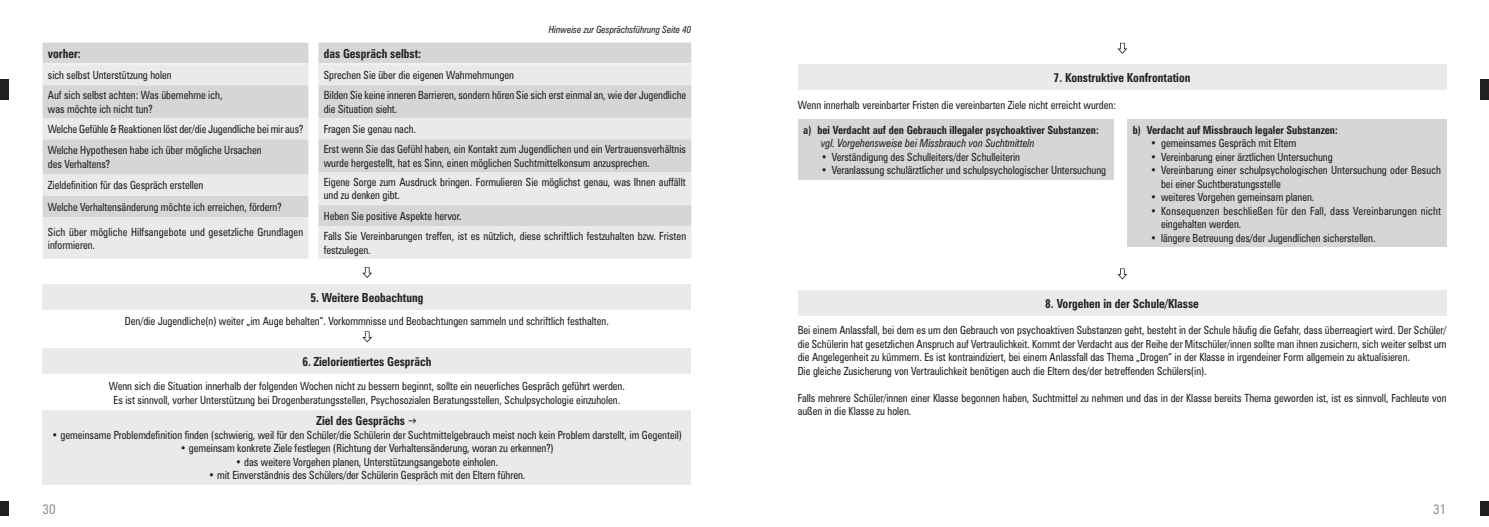
<style>
.page{position:relative;width:1489px;height:527px;background:#fff}
.page>*{position:absolute;margin:0;border:0;box-sizing:border-box;transform-origin:0 0}
.t1{font:condensed 13.75px "Zurich BT";color:#939598}
.t2{font:700 condensed 12.5px "Zurich BT";color:#231f20;scale:.93 1}
.t3{font:condensed 11.25px/13.5px "Zurich BT";color:#231f20;scale:.93 1}
.t4{font:700 condensed 11.25px "Zurich BT";color:#231f20;scale:.93 1}
.t5{font:condensed 11.25px/13.5px "Zurich BT";letter-spacing:.02em;color:#231f20;scale:.93 1}
.t6{font:italic condensed 11.25px "Zurich BT";color:#231f20;scale:.93 1}
.t7{font:italic condensed 10px "Zurich BT";color:#231f20;scale:.93 1}
</style>
<div class="page">
<div style="left:1480px;top:500px;width:8px;height:15px;background:#231f20"></div>
<div style="left:0;top:500px;width:8px;height:15px;background:#231f20"></div>
<div style="left:0;top:79px;width:8px;height:21px;background:#231f20"></div>
<div style="left:1480px;top:79px;width:8px;height:21px;background:#231f20"></div>
<svg style="left:362px;top:267px;width:10px;height:11px"></svg>
<svg style="left:362px;top:331px;width:10px;height:11px"></svg>
<div style="left:43px;top:284px;width:648px;height:25px;background:#e9eaeb"></div>
<div style="left:43px;top:348px;width:648px;height:25px;background:#e9eaeb"></div>
<div style="left:797px;top:64px;width:649px;height:25px;background:#e9eaeb"></div>
<div style="left:797px;top:290px;width:649px;height:25px;background:#e9eaeb"></div>
<div style="left:43px;top:43px;width:265px;height:20px;background:#d5d6d8"></div>
<svg style="left:43px;top:64px;width:265px;height:194px;fill:#e9eaeb"></svg>
<div style="left:798px;top:119px;width:315px;height:60px;background:#d5d6d8"></div>
<div style="left:1127px;top:119px;width:319px;height:128px;background:#d5d6d8"></div>
<div style="left:318px;top:43px;width:373px;height:20px;background:#d5d6d8"></div>
<svg style="left:318px;top:64px;width:373px;height:194px;fill:#e9eaeb"></svg>
<div style="left:43px;top:409px;width:648px;height:75px;background:#e9eaeb"></div>
<svg style="left:1117px;top:43px;width:10px;height:11px"></svg>
<svg style="left:1117px;top:268px;width:10px;height:11px"></svg>
<p class="t2" style="left:48px;top:46px;width:37px">vorher:</p>
<p class="t3" style="left:48px;top:64px;width:189px;line-height:20.2px">sich selbst Unterstützung holen<br>Auf sich selbst achten: Was übernehme ich,</p>
<p class="t3" style="left:48px;top:98px;width:276px;line-height:20.2px">was möchte ich nicht tun?<br>Welche Gefühle &amp; Reaktionen löst der/die Jugendliche bei mir aus?</p>
<p class="t3" style="left:48px;top:143px;width:231px">Welche Hypothesen habe ich über mögliche Ursachen des Verhaltens?</p>
<p class="t3" style="left:48px;top:174px;width:253px;line-height:21.2px">Zieldefinition für das Gespräch erstellen<br>Welche Verhaltensänderung möchte ich erreichen, fördern?</p>
<p class="t3" style="left:48px;top:224px;width:276px">Sich über mögliche Hilfsangebote und gesetzliche Grundlagen informieren.</p>
<p class="t7" style="left:549px;top:24px;width:155px">Hinweise zur Gesprächsführung Seite 40</p>
<p class="t2" style="left:324px;top:46px;width:106px">das Gespräch selbst:</p>
<p class="t3" style="left:324px;top:64px;width:391px;line-height:20.2px">Sprechen Sie über die eigenen Wahrnehmungen<br>Bilden Sie keine inneren Barrieren, sondern hören Sie sich erst einmal an, wie der Jugendliche</p>
<p class="t3" style="left:324px;top:98px;width:391px;line-height:20.2px">die Situation sieht.<br>Fragen Sie genau nach.<br>Erst wenn Sie das Gefühl haben, ein Kontakt zum Jugendlichen und ein Vertrauensverhältnis</p>
<p class="t3" style="left:324px;top:153px;width:391px;line-height:19.2px">wurde hergestellt, hat es Sinn, einen möglichen Suchtmittelkonsum anzusprechen.<br>Eigene Sorge zum Ausdruck bringen. Formulieren Sie möglichst genau, was Ihnen auffällt</p>
<p class="t3" style="left:324px;top:185px;width:391px;line-height:20.2px">und zu denken gibt.<br>Heben Sie positive Aspekte hervor.<br>Falls Sie Vereinbarungen treffen, ist es nützlich, diese schriftlich festzuhalten bzw. Fristen</p>
<p class="t3" style="left:324px;top:242px;width:52px">festzulegen.</p>
<p class="t2" style="left:310px;top:289px;width:123px">5. Weitere Beobachtung</p>
<p class="t3" style="left:125px;top:314px;width:522px">Den/die Jugendliche(n) weiter „im Auge behalten“. Vorkommnisse und Beobachtungen sammeln und schriftlich festhalten.</p>
<p class="t2" style="left:302px;top:354px;width:140px">6. Zielorientiertes Gespräch</p>
<p class="t3" style="left:109px;top:379px;width:556px;text-align:center">Wenn sich die Situation innerhalb der folgenden Wochen nicht zu bessern beginnt, sollte ein neuerliches Gespräch geführt werden.<br>Es ist sinnvoll, vorher Unterstützung bei Drogenberatungsstellen, Psychosozialen Beratungsstellen, Schulpsychologie einzuholen.</p>
<p class="t2" style="left:316px;top:413px;width:96px">Ziel des Gesprächs</p>
<p class="t3" style="left:52px;top:427px;width:679px">• gemeinsame Problemdefinition finden (schwierig, weil für den Schüler/die Schülerin der Suchtmittelgebrauch meist noch kein Problem darstellt, im Gegenteil)</p>
<p class="t3" style="left:180px;top:441px;width:403px">• gemeinsam konkrete Ziele festlegen (Richtung der Verhaltensänderung, woran zu erkennen?)</p>
<p class="t3" style="left:235px;top:454px;width:284px">• das weitere Vorgehen planen, Unterstützungsangebote einholen.</p>
<p class="t3" style="left:208px;top:468px;width:342px">• mit Einverständnis des Schülers/der Schülerin Gespräch mit den Eltern führen.</p>
<p class="t2" style="left:1053px;top:70px;width:149px">7. Konstruktive Konfrontation</p>
<p class="t3" style="left:798px;top:98px;width:343px">Wenn innerhalb vereinbarter Fristen die vereinbarten Ziele nicht erreicht wurden:</p>
<p class="t4" style="left:803px;top:123px;width:319px">a) bei Verdacht auf den Gebrauch illegaler psychoaktiver Substanzen:</p>
<p class="t6" style="left:821px;top:136px;width:231px">vgl. Vorgehensweise bei Missbrauch von Suchtmitteln</p>
<p class="t3" style="left:821px;top:150px;width:215px">• Verständigung des Schulleiters/der Schulleiterin</p>
<p class="t3" style="left:821px;top:163px;width:308px">• Veranlassung schulärztlicher und schulpsychologischer Untersuchung</p>
<p class="t4" style="left:1132px;top:123px;width:222px">b) Verdacht auf Missbrauch legaler Substanzen:</p>
<p class="t3" style="left:1150px;top:136px;width:158px">• gemeinsames Gespräch mit Eltern</p>
<p class="t3" style="left:1150px;top:150px;width:197px">• Vereinbarung einer ärztlichen Untersuchung</p>
<p class="t3" style="left:1160px;top:163px;width:302px;text-indent:-11px">• Vereinbarung einer schulpsychologischen Untersuchung oder Besuch bei einer Suchtberatungsstelle</p>
<p class="t3" style="left:1150px;top:190px;width:178px">• weiteres Vorgehen gemeinsam planen.</p>
<p class="t5" style="left:1160px;top:204px;width:303px;text-indent:-11px">• Konsequenzen beschließen für den Fall, dass Vereinbarungen nicht eingehalten werden.</p>
<p class="t3" style="left:1150px;top:231px;width:243px">• längere Betreuung des/der Jugendlichen sicherstellen.</p>
<p class="t2" style="left:1045px;top:295px;width:167px">8. Vorgehen in der Schule/Klasse</p>
<p class="t3" style="left:797px;top:323px;width:699px">Bei einem Anlassfall, bei dem es um den Gebrauch von psychoaktiven Substanzen geht, besteht in der Schule häufig die Gefahr, dass überreagiert wird. Der Schüler/ die Schülerin hat gesetzlichen Anspruch auf Vertraulichkeit. Kommt der Verdacht aus der Reihe der Mitschüler/innen sollte man ihnen zusichern, sich weiter selbst um die Angelegenheit zu kümmern. Es ist kontraindiziert, bei einem Anlassfall das Thema „Drogen“ in der Klasse in irgendeiner Form allgemein zu aktualisieren.<br>Die gleiche Zusicherung von Vertraulichkeit benötigen auch die Eltern des/der betreffenden Schülers(in).</p>
<p class="t3" style="left:797px;top:390px;width:699px">Falls mehrere Schüler/innen einer Klasse begonnen haben, Suchtmittel zu nehmen und das in der Klasse bereits Thema geworden ist, ist es sinnvoll, Fachleute von außen in die Klasse zu holen.</p>
<p class="t1" style="left:43px;top:500px;width:15px">30</p>
<p class="t1" style="left:1432px;top:500px;width:15px">31</p>
</div>
